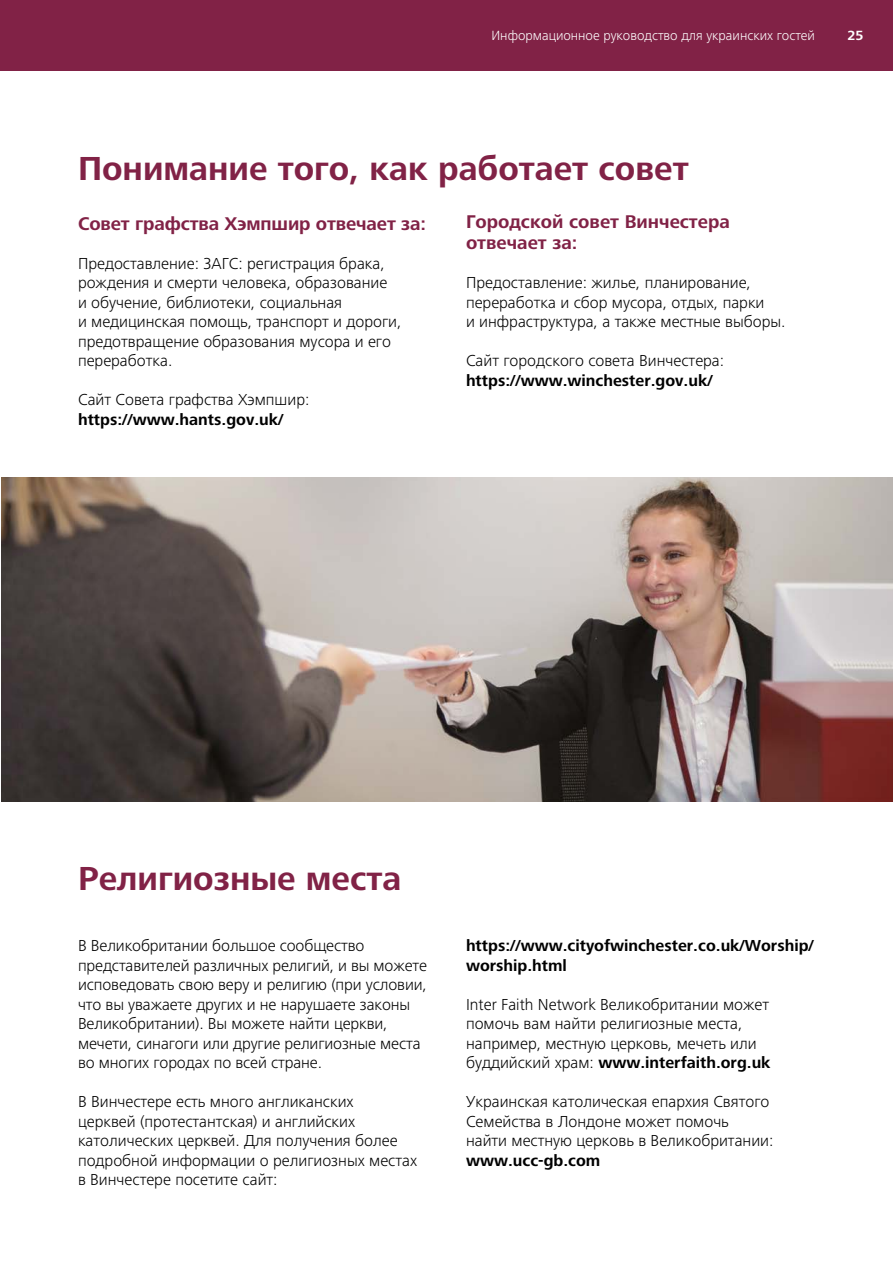
<style>
.page{position:relative;width:893px;height:1263px;background:#fff}
.page>*{position:absolute;margin:0;border:0;box-sizing:border-box;transform-origin:0 0}
.t1{font:700 34.5px "Frutiger Next LTW1 G";color:#812246}
.t2{font:700 19.05px/21px "Frutiger Next LTW1 G";color:#812246}
.t3{font:300 16.5px/19.5px "Frutiger Next LTW1 G";color:#000}
.t4{font:700 16.5px/19.5px "Frutiger Next LTW1 G";color:#000}
.t5{font:300 13.8px "Frutiger Next LTW1 G";color:#fff}
.t6{font:700 13.8px "Frutiger Next LTW1 G";color:#fff}
.s1{font-weight:700}
</style>
<div class="page">
<div style="left:0;top:0;width:893px;height:70px;background:#812246"></div>
<img style="left:2px;top:477px;width:891px;height:324px">
<p class="t5" style="left:491px;top:28px;width:325px">Информационное руководство для украинских гостей</p>
<p class="t6" style="left:847px;top:28px;width:18px">25</p>
<p class="t1" style="left:78px;top:149px;width:612px">Понимание того, как работает совет</p>
<p class="t2" style="left:78px;top:213px;width:350px">Совет графства Хэмпшир отвечает за:</p>
<p class="t3" style="left:78px;top:253px;width:325px">Предоставление: ЗАГС: регистрация брака, рождения и смерти человека, образование<br>и обучение, библиотеки, социальная<br>и медицинская помощь, транспорт и дороги, предотвращение образования мусора и его переработка.</p>
<p class="t3" style="left:78px;top:390px;width:233px">Сайт Совета графства Хэмпшир:</p>
<p class="t4" style="left:78px;top:410px;width:207px">https://www.hants.gov.uk/</p>
<p class="t2" style="left:466px;top:212px;width:265px">Городской совет Винчестера отвечает за:</p>
<p class="t3" style="left:466px;top:273px;width:321px">Предоставление: жилье, планирование, переработка и сбор мусора, отдых, парки<br>и инфраструктура, а также местные выборы.</p>
<p class="t3" style="left:466px;top:351px;width:260px">Сайт городского совета Винчестера:</p>
<p class="t4" style="left:466px;top:371px;width:248px">https://www.winchester.gov.uk/</p>
<p class="t1" style="left:78px;top:859px;width:325px">Религиозные места</p>
<p class="t3" style="left:78px;top:936px;width:350px">В Великобритании большое сообщество представителей различных религий, и вы можете исповедовать свою веру и религию (при условии, что вы уважаете других и не нарушаете законы Великобритании). Вы можете найти церкви, мечети, синагоги или другие религиозные места во многих городах по всей стране.</p>
<p class="t3" style="left:78px;top:1092px;width:341px">В Винчестере есть много англиканских<br>церквей (протестантская) и английских католических церквей. Для получения более подробной информации о религиозных местах в Винчестере посетите сайт:</p>
<p class="t4" style="left:466px;top:936px;width:349px">https://www.cityofwinchester.co.uk/Worship/ worship.html</p>
<p class="t3" style="left:466px;top:994px;width:306px">Inter Faith Network Великобритании может помочь вам найти религиозные места, например, местную церковь, мечеть или буддийский храм: <span class="s1">www.interfaith.org.uk</span></p>
<p class="t3" style="left:466px;top:1092px;width:309px">Украинская католическая епархия Святого Семейства в Лондоне может помочь найти местную церковь в Великобритании: <span class="s1">www.ucc-gb.com</span></p>
</div>
